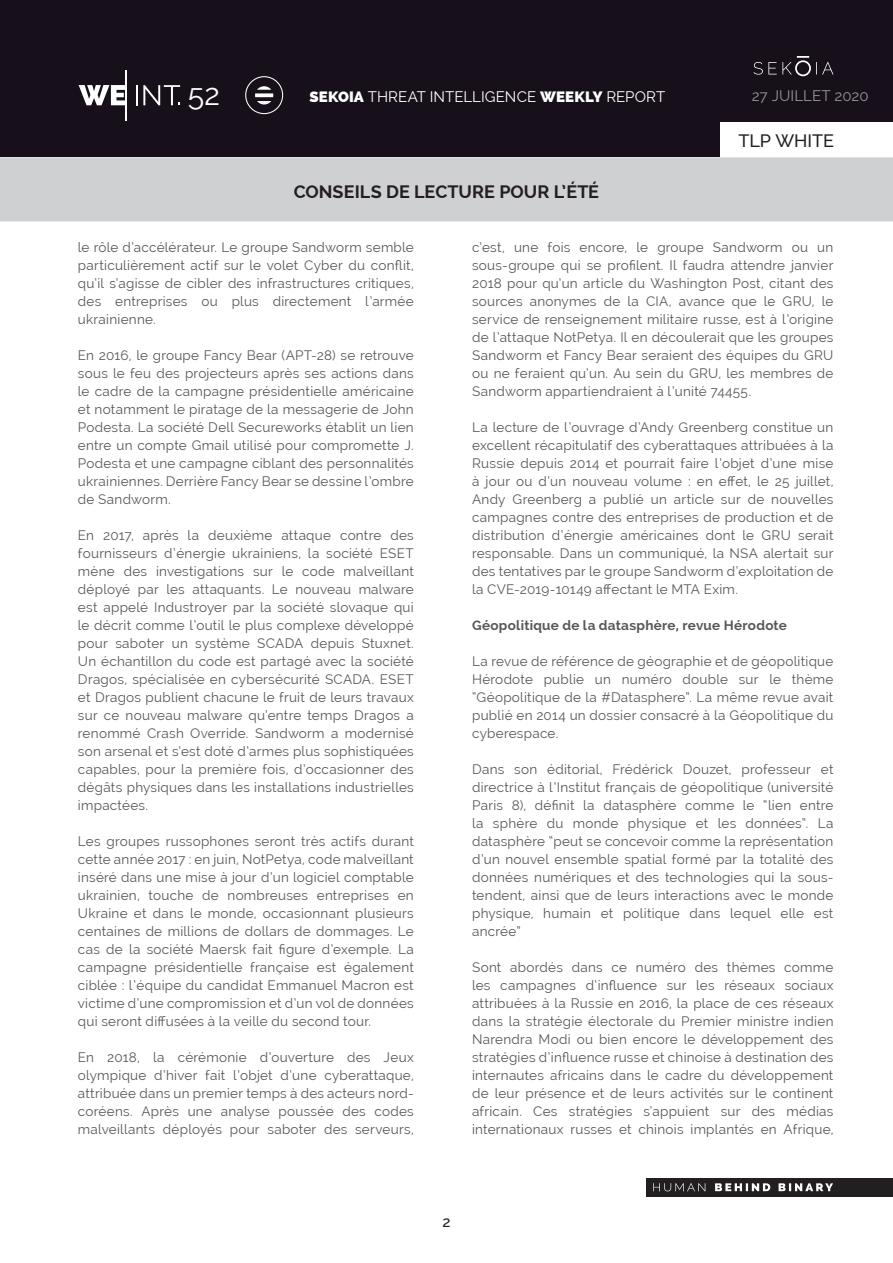
<style>
.page{position:relative;width:893px;height:1263px;background:#fff}
.page>*{position:absolute;margin:0;border:0;box-sizing:border-box;transform-origin:0 0}
.t1{font:30px "Raleway";color:#fff}
.t2{font:700 18px "Raleway";color:#231f20}
.t3{font:500 18px "Raleway";letter-spacing:-.01em;color:#231f20}
.t4{font:15px "Raleway";color:#fff}
.t5{font:15px "Raleway";color:#939598}
.t6{font:500 15px "Raleway";color:#231f20}
.t7{font:13.5px/18px "Raleway";letter-spacing:.02em;color:#57585a;text-align:justify}
.t8{font:700 13.5px "Raleway";letter-spacing:.02em;color:#57585a}
.s1{font-weight:800}
</style>
<div class="page">
<div style="left:646px;top:1178px;width:247px;height:18px;background:#231f20"></div>
<svg style="left:653px;top:1183px;width:180px;height:8px"></svg>
<div style="left:0;top:0;width:893px;height:157px;background:#17101a"></div>
<div style="left:720px;top:122px;width:173px;height:37px;background:#fff"></div>
<div style="left:0;top:157px;width:893px;height:64px;background:#cfd0d2"></div>
<hr style="left:136px;top:85px;width:2px;height:20px;background:#fff">
<svg style="left:143px;top:85px;width:37px;height:20px"></svg>
<hr style="left:125px;top:70px;width:1px;height:50px;background:#fff">
<svg style="left:79px;top:85px;width:46px;height:20px"></svg>
<div style="left:245px;top:76px;width:38px;height:38px;border:1px solid #fff;border-radius:50%"></div>
<svg style="left:255px;top:86px;width:18px;height:18px"></svg>
<svg style="left:753px;top:56px;width:80px;height:20px"></svg>
<h1 class="t1" style="left:188px;top:77px;width:34px">52</h1>
<p class="t4" style="left:309px;top:88px;width:357px"><span class="s1">SEKOIA</span> THREAT INTELLIGENCE <span class="s1">WEEKLY</span> REPORT</p>
<p class="t5" style="left:752px;top:87px;width:118px">27 JUILLET 2020</p>
<p class="t2" style="left:294px;top:181px;width:307px">CONSEILS DE LECTURE POUR L’ÉTÉ</p>
<h2 class="t3" style="left:738px;top:130px;width:97px">TLP WHITE</h2>
<p class="t7" style="left:78px;top:238px;width:337px">le rôle d’accélérateur. Le groupe Sandworm semble particulièrement actif sur le volet Cyber du conflit, qu’il s’agisse de cibler des infrastructures critiques, des entreprises ou plus directement l’armée ukrainienne.</p>
<p class="t7" style="left:78px;top:346px;width:337px">En 2016, le groupe Fancy Bear (APT-28) se retrouve sous le feu des projecteurs après ses actions dans le cadre de la campagne présidentielle américaine et notamment le piratage de la messagerie de John Podesta. La société Dell Secureworks établit un lien entre un compte Gmail utilisé pour compromette J.<br>Podesta et une campagne ciblant des personnalités ukrainiennes. Derrière Fancy Bear se dessine l’ombre de Sandworm.</p>
<p class="t7" style="left:78px;top:526px;width:337px">En 2017, après la deuxième attaque contre des fournisseurs d’énergie ukrainiens, la société ESET mène des investigations sur le code malveillant déployé par les attaquants. Le nouveau malware est appelé Industroyer par la société slovaque qui le décrit comme l’outil le plus complexe développé pour saboter un système SCADA depuis Stuxnet.<br>Un échantillon du code est partagé avec la société Dragos, spécialisée en cybersécurité SCADA. ESET et Dragos publient chacune le fruit de leurs travaux sur ce nouveau malware qu’entre temps Dragos a renommé Crash Override. Sandworm a modernisé son arsenal et s’est doté d’armes plus sophistiquées capables, pour la première fois, d’occasionner des dégâts physiques dans les installations industrielles impactées.</p>
<p class="t7" style="left:78px;top:832px;width:337px">Les groupes russophones seront très actifs durant cette année 2017 : en juin, NotPetya, code malveillant inséré dans une mise à jour d’un logiciel comptable ukrainien, touche de nombreuses entreprises en Ukraine et dans le monde, occasionnant plusieurs centaines de millions de dollars de dommages. Le cas de la société Maersk fait figure d’exemple. La campagne présidentielle française est également ciblée : l’équipe du candidat Emmanuel Macron est victime d’une compromission et d’un vol de données qui seront diffusées à la veille du second tour.</p>
<p class="t7" style="left:78px;top:1048px;width:337px">En 2018, la cérémonie d’ouverture des Jeux olympique d’hiver fait l’objet d’une cyberattaque, attribuée dans un premier temps à des acteurs nord&shy;coréens. Après une analyse poussée des codes malveillants déployés pour saboter des serveurs,</p>
<p class="t7" style="left:472px;top:238px;width:363px">c’est, une fois encore, le groupe Sandworm ou un sous-groupe qui se profilent. Il faudra attendre janvier 2018 pour qu’un article du Washington Post, citant des sources anonymes de la CIA, avance que le GRU, le service de renseignement militaire russe, est à l’origine de l’attaque NotPetya. Il en découlerait que les groupes Sandworm et Fancy Bear seraient des équipes du GRU ou ne feraient qu’un. Au sein du GRU, les membres de Sandworm appartiendraient à l’unité 74455.</p>
<p class="t7" style="left:472px;top:418px;width:363px">La lecture de l’ouvrage d’Andy Greenberg constitue un excellent récapitulatif des cyberattaques attribuées à la Russie depuis 2014 et pourrait faire l’objet d’une mise à jour ou d’un nouveau volume : en effet, le 25 juillet, Andy Greenberg a publié un article sur de nouvelles campagnes contre des entreprises de production et de distribution d’énergie américaines dont le GRU serait responsable. Dans un communiqué, la NSA alertait sur des tentatives par le groupe Sandworm d’exploitation de la CVE-2019-10149 affectant le MTA Exim.</p>
<p class="t8" style="left:472px;top:618px;width:316px">Géopolitique de la datasphère, revue Hérodote</p>
<p class="t7" style="left:472px;top:652px;width:363px">La revue de référence de géographie et de géopolitique Hérodote publie un numéro double sur le thème “Géopolitique de la #Datasphere”. La même revue avait publié en 2014 un dossier consacré à la Géopolitique du cyberespace.</p>
<p class="t7" style="left:472px;top:760px;width:363px">Dans son éditorial, Frédérick Douzet, professeur et directrice à l’Institut français de géopolitique (université Paris 8), définit la datasphère comme le “lien entre la sphère du monde physique et les données”. La datasphère “peut se concevoir comme la représentation d’un nouvel ensemble spatial formé par la totalité des données numériques et des technologies qui la sous&shy;tendent, ainsi que de leurs interactions avec le monde physique, humain et politique dans lequel elle est ancrée”</p>
<p class="t7" style="left:472px;top:958px;width:363px">Sont abordés dans ce numéro des thèmes comme les campagnes d’influence sur les réseaux sociaux attribuées à la Russie en 2016, la place de ces réseaux dans la stratégie électorale du Premier ministre indien Narendra Modi ou bien encore le développement des stratégies d’influence russe et chinoise à destination des internautes africains dans le cadre du développement de leur présence et de leurs activités sur le continent africain. Ces stratégies s’appuient sur des médias internationaux russes et chinois implantés en Afrique,</p>
<p class="t6" style="left:442px;top:1213px;width:10px">2</p>
</div>
